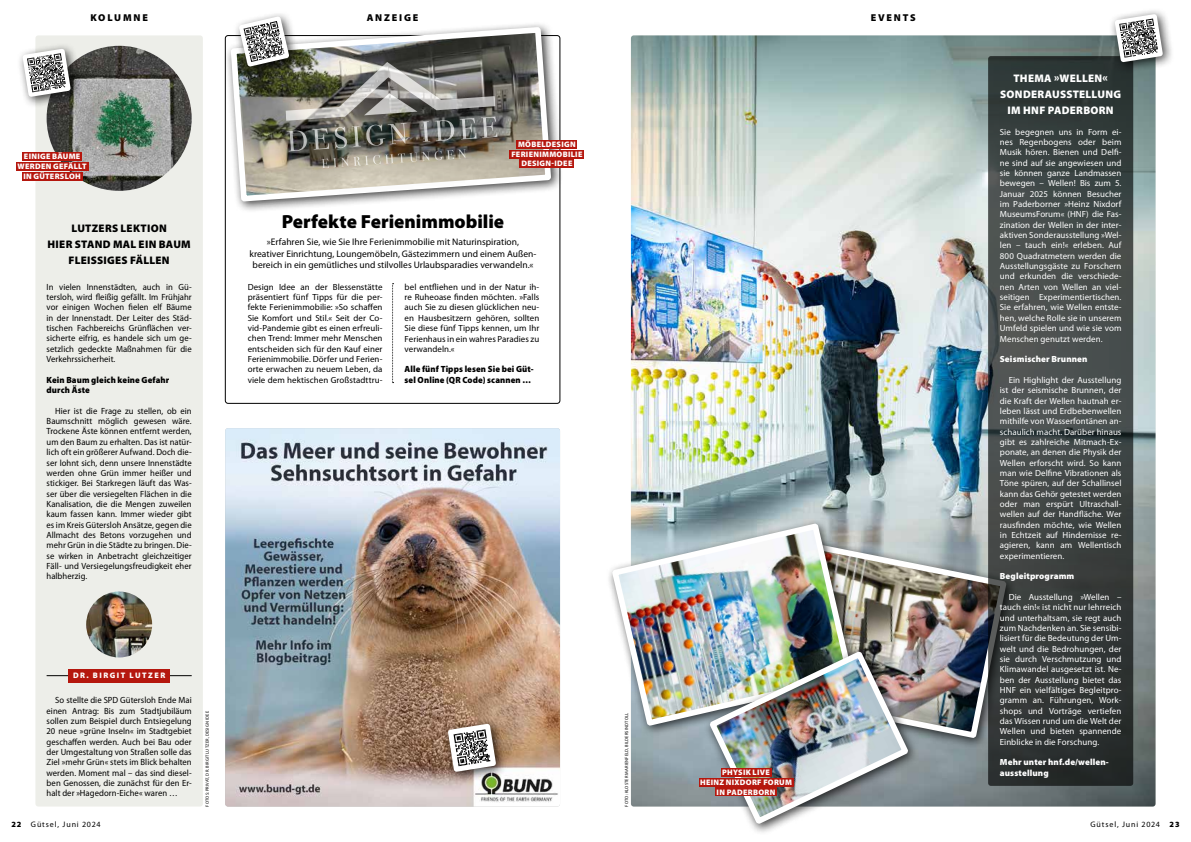
<style>
.page{position:relative;width:1191px;height:842px;background:#fff}
.page>*{position:absolute;margin:0;border:0;box-sizing:border-box;transform-origin:0 0}
.t1{font:900 19px "Myriad Pro";color:#000}
.t2{font:900 11px/16px "Myriad Pro";letter-spacing:.025em;color:#000;text-align:center}
.t3{font:900 11px/16px "Myriad Pro";letter-spacing:.025em;color:#fff;text-align:center}
.t4{font:900 10px "Myriad Pro";letter-spacing:.18em;color:#000}
.t5{font:9.5px/11.4px "Myriad Pro";color:#000;text-align:center}
.t6{font:9px/10.3px "Myriad Pro";letter-spacing:.005em;color:#000;text-align:justify;scale:.96 1}
.t7{font:900 9px/10.3px "Myriad Pro";letter-spacing:.01em;color:#000;scale:.96 1}
.t8{font:8.9px/10.3px "Myriad Pro";letter-spacing:.005em;color:#fff;text-align:justify}
.t9{font:8.9px/10.3px "Myriad Pro";letter-spacing:.005em;color:#000;text-align:justify}
.t10{font:900 8.9px/10.3px "Myriad Pro";letter-spacing:.015em;color:#fff}
.t11{font:900 8px/9.8px "Myriad Pro";letter-spacing:.04em;color:#fff;text-align:center}
.t12{font:8px "Myriad Pro";letter-spacing:.11em;color:#000}
.t13{font:900 8px "Myriad Pro";letter-spacing:.185em;color:#fff}
.t14{font:4.5px "Myriad Pro";letter-spacing:.035em;color:#000}
.s1{font-weight:900}
</style>
<div class="page">
<img style="left:631px;top:35px;width:524px;height:771px">
<svg style="left:392px;top:283px;width:1px;height:100px"></svg>
<div style="left:35px;top:35px;width:168px;height:771px;background:#edeee9;border-radius:3px"></div>
<img style="left:47px;top:46px;width:145px;height:145px;border-radius:73px">
<div style="left:22px;top:152px;width:60px;height:9px;background:#b5170e"></div>
<div style="left:16px;top:162px;width:72px;height:9px;background:#b5170e"></div>
<div style="left:22px;top:172px;width:60px;height:8px;background:#b5170e"></div>
<div style="left:17px;top:43px;width:66px;height:66px;background:#000;opacity:.75"></div>
<svg style="left:22px;top:49px;width:49px;height:48px"></svg>
<hr style="left:47px;top:675px;width:145px;height:1px;background:#000">
<div style="left:69px;top:669px;width:101px;height:13px;background:#b5170e"></div>
<img style="left:86px;top:591px;width:66px;height:66px;border-radius:33px">
<img style="left:225px;top:428px;width:335px;height:378px">
<div style="left:442px;top:718px;width:66px;height:66px;background:#000;opacity:.75"></div>
<svg style="left:448px;top:724px;width:48px;height:48px"></svg>
<div style="left:225px;top:21px;width:338px;height:192px;background:#000;opacity:.75"></div>
<svg style="left:228px;top:21px;width:326px;height:178px"></svg>
<img style="left:864px;top:537px;width:124px;height:205px">
<div style="left:233px;top:10px;width:68px;height:68px;background:#000;opacity:.75"></div>
<div style="left:516px;top:140px;width:61px;height:8px;background:#b5170e"></div>
<div style="left:510px;top:150px;width:74px;height:8px;background:#b5170e"></div>
<div style="left:520px;top:160px;width:54px;height:8px;background:#b5170e"></div>
<svg style="left:988px;top:56px;width:145px;height:730px"></svg>
<div style="left:1108px;top:8px;width:66px;height:66px;background:#000;opacity:.75"></div>
<svg style="left:1114px;top:14px;width:49px;height:48px"></svg>
<div style="left:265px;top:43px;width:270px;height:162px;background:#000;opacity:.75"></div>
<img style="left:239px;top:16px;width:258px;height:152px">
<div style="left:606px;top:518px;width:258px;height:219px;background:#000;opacity:.75"></div>
<img style="left:609px;top:520px;width:247px;height:209px">
<div style="left:704px;top:646px;width:215px;height:189px;background:#000;opacity:.75"></div>
<img style="left:705px;top:647px;width:207px;height:181px">
<div style="left:720px;top:768px;width:51px;height:8px;background:#b5170e"></div>
<div style="left:698px;top:778px;width:95px;height:8px;background:#b5170e"></div>
<div style="left:715px;top:788px;width:62px;height:8px;background:#b5170e"></div>
<p class="t4" style="left:90px;top:12px;width:59px">KOLUMNE</p>
<p class="t4" style="left:367px;top:12px;width:53px">ANZEIGE</p>
<p class="t11" style="left:18px;top:152px;width:71px">EINIGE BÄUME<br>WERDEN GEFÄLLT<br>IN GÜTERSLOH</p>
<p class="t2" style="left:48px;top:220px;width:145px">LUTZERS LEKTION<br>HIER STAND MAL EIN BAUM<br>FLEISSIGES FÄLLEN</p>
<p class="t6" style="left:47px;top:282px;width:153px">In vielen Innenstädten, auch in Gü&shy;tersloh, wird fleißig gefällt. Im Frühjahr vor einigen Wochen fielen elf Bäume in der Innenstadt. Der Leiter des Städ&shy;tischen Fachbereichs Grünflächen ver&shy;sicherte eifrig, es handele sich um ge&shy;setzlich gedeckte Maßnahmen für die Verkehrssicherheit.</p>
<p class="t7" style="left:47px;top:375px;width:129px">Kein Baum gleich keine Gefahr durch Äste</p>
<p class="t6" style="left:47px;top:406px;width:153px;text-indent:9px">Hier ist die Frage zu stellen, ob ein Baumschnitt möglich gewesen wäre.<br>Trockene Äste können entfernt werden, um den Baum zu erhalten. Das ist natür&shy;lich oft ein größerer Aufwand. Doch die&shy;ser lohnt sich, denn unsere Innenstädte werden ohne Grün immer heißer und stickiger. Bei Starkregen läuft das Was&shy;ser über die versiegelten Flächen in die Kanalisation, die die Mengen zuweilen kaum fassen kann. Immer wieder gibt es im Kreis Gütersloh Ansätze, gegen die Allmacht des Betons vorzugehen und mehr Grün in die Städte zu bringen. Die&shy;se wirken in Anbetracht gleichzeitiger Fäll- und Versiegelungsfreudigkeit eher halbherzig.</p>
<p class="t13" style="left:73px;top:671px;width:94px">DR. BIRGIT LUTZER</p>
<p class="t6" style="left:47px;top:695px;width:153px;text-indent:9px">So stellte die SPD Gütersloh Ende Mai einen Antrag: Bis zum Stadtjubiläum sollen zum Beispiel durch Entsiegelung 20 neue »grüne Inseln« im Stadtgebiet geschaffen werden. Auch bei Bau oder der Umgestaltung von Straßen solle das Ziel »mehr Grün« stets im Blick behalten werden. Moment mal – das sind diesel&shy;ben Genossen, die zunächst für den Er&shy;halt der »Hagedorn-Eiche« waren …</p>
<p class="t14" style="left:205px;top:806px;width:97px;rotate:-90deg">FOTOS: PRIVAT, DR. BIRGIT LUTZER, DESIGN IDEE</p>
<p class="t11" style="left:511px;top:139px;width:73px">MÖBELDESIGN<br>FERIENIMMOBILIE<br>DESIGN-IDEE</p>
<h1 class="t1" style="left:282px;top:211px;width:224px">Perfekte Ferienimmobilie</h1>
<p class="t5" style="left:249px;top:237px;width:288px">»Erfahren Sie, wie Sie Ihre Ferienimmobilie mit Naturinspiration, kreativer Einrichtung, Loungemöbeln, Gästezimmern und einem Außen&shy;bereich in ein gemütliches und stilvolles Urlaubsparadies verwandeln.«</p>
<p class="t9" style="left:248px;top:282px;width:136px">Design Idee an der Blessenstätte präsentiert fünf Tipps für die per&shy;fekte Ferienimmobilie: »So schaffen Sie Komfort und Stil.« Seit der Co&shy;vid-Pandemie gibt es einen erfreuli&shy;chen Trend: Immer mehr Menschen entscheiden sich für den Kauf einer Ferienimmobilie. Dörfer und Ferien&shy;orte erwachen zu neuem Leben, da viele dem hektischen Großstadttru-</p>
<p class="t9" style="left:404px;top:282px;width:136px">bel entfliehen und in der Natur ih&shy;re Ruheoase finden möchten. »Falls auch Sie zu diesen glücklichen neu&shy;en Hausbesitzern gehören, sollten Sie diese fünf Tipps kennen, um Ihr Ferienhaus in ein wahres Paradies zu verwandeln.«</p>
<p class="t7" style="left:404px;top:364px;width:136px">Alle fünf Tipps lesen Sie bei Güt&shy;sel Online (QR Code) scannen …</p>
<p class="t14" style="left:624px;top:806px;width:95px;rotate:-90deg">FOTO: KLOSTER MARIENFELD, BILDERSINDTOLL</p>
<p class="t11" style="left:700px;top:767px;width:93px">PHYSIK LIVE<br>HEINZ NIXDORF FORUM<br>IN PADERBORN</p>
<p class="t4" style="left:870px;top:12px;width:46px">EVENTS</p>
<p class="t3" style="left:1000px;top:71px;width:122px">THEMA »WELLEN«<br>SONDERAUSSTELLUNG<br>IM HNF PADERBORN</p>
<p class="t8" style="left:1000px;top:127px;width:123px">Sie begegnen uns in Form ei&shy;nes Regenbogens oder beim Musik hören. Bienen und Delfi&shy;ne sind auf sie angewiesen und sie können ganze Landmassen bewegen – Wellen! Bis zum 5.<br>Januar 2025 können Besucher im Paderborner »Heinz Nixdorf MuseumsForum« (HNF) die Fas&shy;zination der Wellen in der inter&shy;aktiven Sonderausstellung »Wel&shy;len – tauch ein!« erleben. Auf 800 Quadratmetern werden die Ausstellungsgäste zu Forschern und erkunden die verschiede&shy;nen Arten von Wellen an viel&shy;seitigen Experimentiertischen.<br>Sie erfahren, wie Wellen entste&shy;hen, welche Rolle sie in unserem Umfeld spielen und wie sie vom Menschen genutzt werden.</p>
<p class="t10" style="left:1000px;top:354px;width:89px">Seismischer Brunnen</p>
<p class="t8" style="left:1000px;top:375px;width:123px;text-indent:9px">Ein Highlight der Ausstellung ist der seismische Brunnen, der die Kraft der Wellen hautnah er&shy;leben lässt und Erdbebenwellen mithilfe von Wasserfontänen an&shy;schaulich macht. Darüber hinaus gibt es zahlreiche Mitmach-Ex&shy;ponate, an denen die Physik der Wellen erforscht wird. So kann man wie Delfine Vibrationen als Töne spüren, auf der Schallinsel kann das Gehör getestet werden oder man erspürt Ultraschall&shy;wellen auf der Handfläche. Wer rausfinden möchte, wie Wellen in Echtzeit auf Hindernisse re&shy;agieren, kann am Wellentisch experimentieren.</p>
<p class="t10" style="left:1000px;top:571px;width:76px">Begleitprogramm</p>
<p class="t8" style="left:1000px;top:592px;width:123px;text-indent:9px">Die Ausstellung »Wellen – tauch ein!« ist nicht nur lehrreich und unterhaltsam, sie regt auch zum Nachdenken an. Sie sensibi&shy;lisiert für die Bedeutung der Um&shy;welt und die Bedrohungen, der sie durch Verschmutzung und Klimawandel ausgesetzt ist. Ne&shy;ben der Ausstellung bietet das HNF ein vielfältiges Begleitpro&shy;gramm an. Führungen, Work&shy;shops und Vorträge vertiefen das Wissen rund um die Welt der Wellen und bieten spannende Einblicke in die Forschung.</p>
<p class="t10" style="left:1000px;top:757px;width:110px">Mehr unter hnf.de/wellen&shy;ausstellung</p>
<p class="t12" style="left:11px;top:820px;width:91px"><span class="s1">22</span> Gütsel, Juni 2024</p>
<p class="t12" style="left:1090px;top:820px;width:91px">Gütsel, Juni 2024 <span class="s1">23</span></p>
</div>
